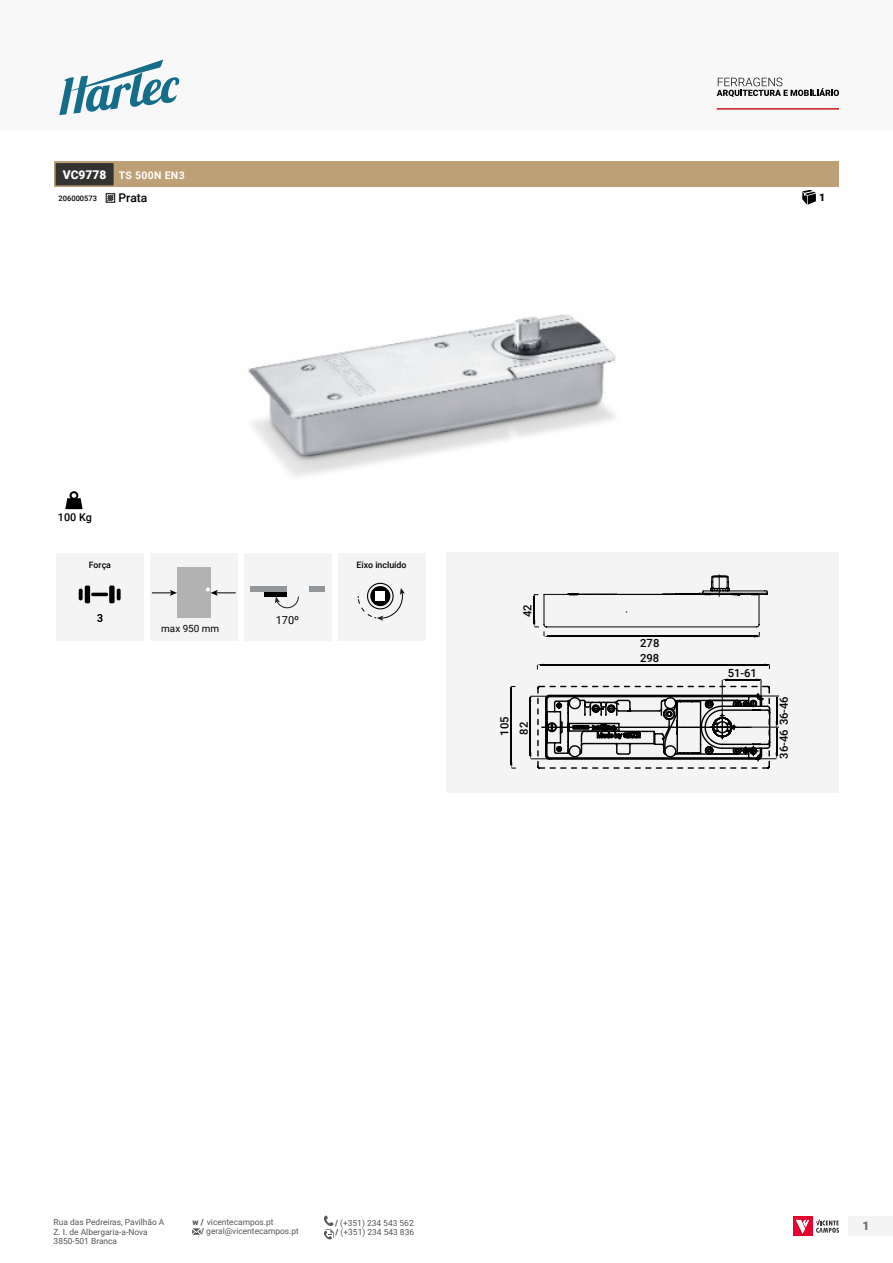
<style>
.page{position:relative;width:893px;height:1263px;background:#fff}
.page>*{position:absolute;margin:0;border:0;box-sizing:border-box;transform-origin:0 0}
.t1{font:500 12px "Roboto";color:#000}
.t2{font:900 12px "Roboto";color:#706f6f}
.t3{font:500 11.25px/15.6px "Roboto";color:#020203}
.t4{font:10.95px "Roboto";color:#000}
.t5{font:500 10.8px "Roboto";color:#000}
.t6{font:700 10.5px "Roboto";letter-spacing:.035em;color:#fff}
.t7{font:900 10.5px "Roboto";color:#000}
.t8{font:9.9px "Roboto";color:#000}
.t9{font:500 8.85px "Roboto";color:#000}
.t10{font:8.4px/9.6px "Roboto";color:#575756}
.t11{font:500 7.5px "Roboto";color:#000}
.s1{font-weight:900;font-size:12px}
.s2{font-weight:900}
</style>
<div class="page">
<div style="left:0;top:0;width:893px;height:131px;background:#f8f8f8"></div>
<svg style="left:59px;top:60px;width:120px;height:55px"></svg>
<div style="left:849px;top:1216px;width:44px;height:20px;background:#f4f4f4"></div>
<svg style="left:717px;top:78px;width:122px;height:19px"></svg>
<hr style="left:717px;top:108px;width:122px;height:2px;background:#cd171a">
<div style="left:793px;top:1216px;width:19px;height:20px;background:#e4032e"></div>
<svg style="left:796px;top:1220px;width:13px;height:14px"></svg>
<svg style="left:816px;top:1219px;width:23px;height:14px"></svg>
<svg style="left:192px;top:1228px;width:9px;height:7px"></svg>
<svg style="left:324px;top:1215px;width:10px;height:24px"></svg>
<img style="left:248px;top:314px;width:518px;height:239px">
<div style="left:446px;top:553px;width:393px;height:240px;background:#f4f4f4"></div>
<hr style="left:511px;top:688px;width:1px;height:77px;background:#020203">
<svg style="left:510px;top:686px;width:5px;height:6px"></svg>
<svg style="left:510px;top:762px;width:6px;height:7px"></svg>
<svg style="left:529px;top:575px;width:250px;height:194px"></svg>
<div style="left:54px;top:162px;width:785px;height:25px;background:#bea076"></div>
<div style="left:54px;top:162px;width:61px;height:25px;background:#333332;border:2px solid #bea076"></div>
<svg style="left:802px;top:190px;width:14px;height:15px"></svg>
<svg style="left:65px;top:491px;width:18px;height:18px"></svg>
<svg style="left:106px;top:193px;width:9px;height:10px"></svg>
<div style="left:56px;top:553px;width:88px;height:88px;background:#f4f4f4"></div>
<svg style="left:79px;top:589px;width:4px;height:11px"></svg>
<div style="left:85px;top:585px;width:5px;height:18px;background:#000;border-radius:2px"></div>
<svg style="left:117px;top:589px;width:4px;height:11px"></svg>
<div style="left:109px;top:585px;width:6px;height:18px;background:#000;border-radius:2px"></div>
<hr style="left:91px;top:593px;width:17px;height:3px;background:#000;border-radius:2px">
<div style="left:150px;top:553px;width:88px;height:88px;background:#f4f4f4"></div>
<div style="left:177px;top:568px;width:34px;height:50px;background:#b3b2b2"></div>
<svg style="left:152px;top:590px;width:25px;height:6px"></svg>
<svg style="left:206px;top:587px;width:30px;height:9px"></svg>
<div style="left:244px;top:553px;width:87px;height:88px;background:#f4f4f4"></div>
<div style="left:250px;top:586px;width:37px;height:5px;background:#939698"></div>
<hr style="left:265px;top:592px;width:22px;height:4px;background:#020203">
<div style="left:310px;top:586px;width:15px;height:5px;background:#939698"></div>
<svg style="left:275px;top:596px;width:24px;height:12px"></svg>
<div style="left:338px;top:553px;width:87px;height:87px;background:#f4f4f4"></div>
<svg style="left:370px;top:586px;width:20px;height:20px"></svg>
<div style="left:367px;top:583px;width:27px;height:26px;border:1px solid #020203;border-radius:50%"></div>
<svg style="left:358px;top:588px;width:47px;height:33px"></svg>
<div style="left:376px;top:592px;width:9px;height:9px;background:#fff"></div>
<svg style="left:97px;top:614px;width:6px;height:8px"></svg>
<p class="t6" style="left:63px;top:168px;width:123px"><span class="s1">VC9778</span> TS 500N EN3</p>
<p class="t11" style="left:59px;top:193px;width:40px">206000573</p>
<h1 class="t1" style="left:119px;top:190px;width:30px">Prata</h1>
<p class="t7" style="left:819px;top:190px;width:8px">1</p>
<p class="t5" style="left:58px;top:509px;width:35px">100 Kg</p>
<p class="t9" style="left:89px;top:559px;width:24px">Força</p>
<p class="t8" style="left:161px;top:621px;width:60px">max 950 mm</p>
<h3 class="t4" style="left:276px;top:612px;width:25px">170º</h3>
<p class="t9" style="left:357px;top:559px;width:51px">Eixo incluído</p>
<h2 class="t3" style="left:519px;top:617px;width:14px;rotate:-90deg">42</h2>
<h2 class="t3" style="left:495px;top:735px;width:21px;line-height:19.2px;rotate:-90deg">105<br>82</h2>
<h2 class="t3" style="left:640px;top:634px;width:21px">278<br>298</h2>
<h2 class="t3" style="left:728px;top:665px;width:31px">51-61</h2>
<h2 class="t3" style="left:776px;top:758px;width:64px;rotate:-90deg">36-46 36-46</h2>
<p class="t10" style="left:54px;top:1217px;width:112px">Rua das Pedreiras, Pavilhão A</p>
<p class="t10" style="left:335px;top:1217px;width:80px"><span class="s2">/</span> (+351) 234 543 562</p>
<p class="t10" style="left:54px;top:1226px;width:96px">Z. I. de Albergaria-a-Nova<br>3850-501 Branca</p>
<p class="t10" style="left:201px;top:1217px;width:99px;line-height:9.1px;text-indent:-9px"><span class="s2">w /</span> vicentecampos.pt<br><span class="s2">/</span> geral@vicentecampos.pt</p>
<p class="t10" style="left:336px;top:1227px;width:80px"><span class="s2">/</span> (+351) 234 543 836</p>
<h1 class="t2" style="left:862px;top:1217px;width:8px">1</h1>
</div>
